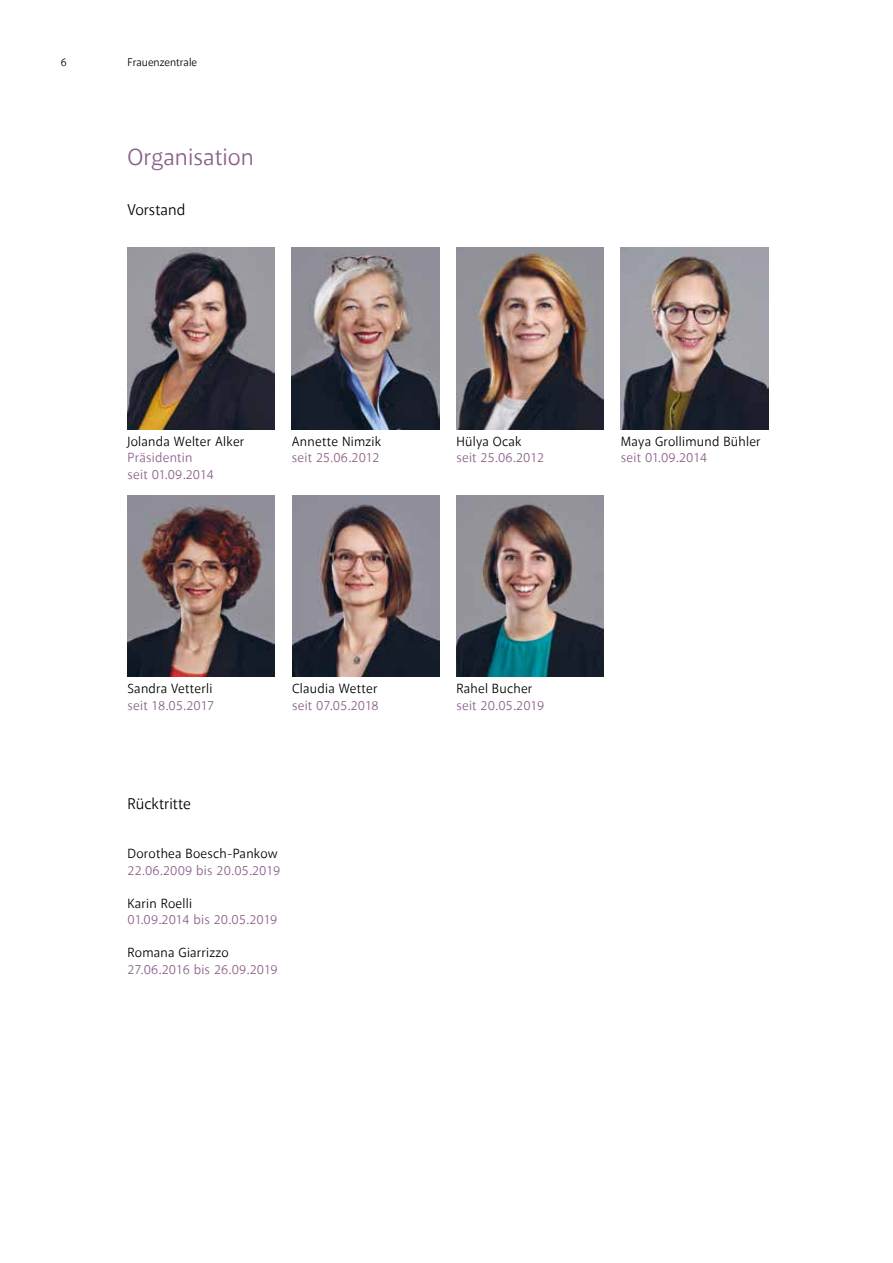
<style>
.page{position:relative;width:893px;height:1263px;background:#fff}
.page>*{position:absolute;margin:0;border:0;box-sizing:border-box;transform-origin:0 0}
.t1{font:24px "Akagi";color:#8a618a}
.t2{font:15.75px "Akagi";color:#000}
.t3{font:13.5px/16.5px "Akagi";letter-spacing:.015em;color:#8a618a}
.t4{font:13.5px "Akagi";letter-spacing:.015em;color:#000}
.t5{font:11.25px "Akagi";color:#000}
</style>
<div class="page">
<img style="left:128px;top:248px;width:147px;height:181px">
<img style="left:621px;top:248px;width:147px;height:181px">
<img style="left:456px;top:248px;width:148px;height:181px">
<img style="left:292px;top:248px;width:147px;height:181px">
<img style="left:128px;top:495px;width:147px;height:181px">
<img style="left:292px;top:495px;width:148px;height:181px">
<img style="left:456px;top:495px;width:148px;height:181px">
<p class="t5" style="left:61px;top:55px;width:7px">6</p>
<p class="t5" style="left:128px;top:55px;width:71px">Frauenzentrale</p>
<h1 class="t1" style="left:128px;top:142px;width:128px">Organisation</h1>
<p class="t2" style="left:127px;top:200px;width:59px">Vorstand</p>
<p class="t4" style="left:128px;top:433px;width:118px">Jolanda Welter Alker</p>
<p class="t3" style="left:128px;top:449px;width:88px">Präsidentin seit 01.09.2014</p>
<p class="t4" style="left:292px;top:433px;width:91px">Annette Nimzik</p>
<p class="t3" style="left:292px;top:449px;width:89px">seit 25.06.2012</p>
<p class="t4" style="left:456px;top:433px;width:67px">Hülya Ocak</p>
<p class="t3" style="left:456px;top:449px;width:89px">seit 25.06.2012</p>
<p class="t4" style="left:621px;top:433px;width:141px">Maya Grollimund Bühler</p>
<p class="t3" style="left:621px;top:449px;width:88px">seit 01.09.2014</p>
<p class="t4" style="left:128px;top:680px;width:86px">Sandra Vetterli</p>
<p class="t3" style="left:128px;top:697px;width:88px">seit 18.05.2017</p>
<p class="t4" style="left:292px;top:680px;width:87px">Claudia Wetter</p>
<p class="t3" style="left:292px;top:697px;width:88px">seit 07.05.2018</p>
<p class="t2" style="left:128px;top:794px;width:65px">Rücktritte</p>
<p class="t4" style="left:128px;top:845px;width:152px">Dorothea Boesch-Pankow</p>
<p class="t3" style="left:128px;top:862px;width:154px">22.06.2009 bis 20.05.2019</p>
<p class="t4" style="left:128px;top:895px;width:66px">Karin Roelli</p>
<p class="t3" style="left:128px;top:911px;width:151px">01.09.2014 bis 20.05.2019</p>
<p class="t4" style="left:128px;top:944px;width:103px">Romana Giarrizzo</p>
<p class="t3" style="left:128px;top:961px;width:152px">27.06.2016 bis 26.09.2019</p>
<p class="t4" style="left:456px;top:680px;width:77px">Rahel Bucher</p>
<p class="t3" style="left:456px;top:697px;width:89px">seit 20.05.2019</p>
</div>
